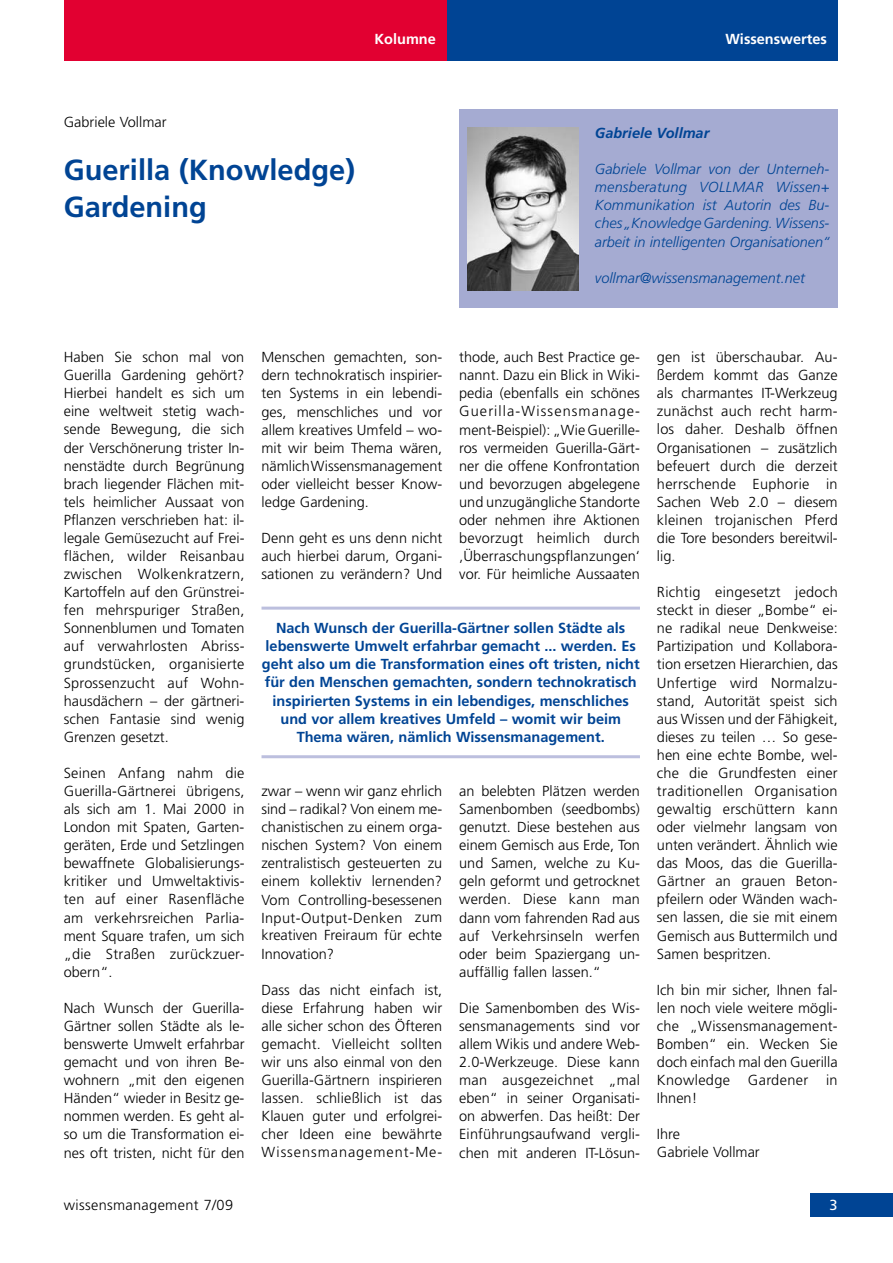
<style>
.page{position:relative;width:893px;height:1263px;background:#fff}
.page>*{position:absolute;margin:0;border:0;box-sizing:border-box;transform-origin:0 0}
.t1{font:700 29.1px/36.2px "Frutiger LT Std";color:#004494}
.t2{font:300 14.55px/18px "Frutiger LT Std";color:#000;text-align:justify}
.t3{font:700 14.55px/18px "Frutiger LT Std";color:#004494;text-align:center}
.t4{font:italic 300 14.55px/18px "Frutiger LT Std";color:#004494;text-align:justify}
.t5{font:300 14.55px "Frutiger LT Std";letter-spacing:.025em;color:#000}
.t6{font:700 14.55px "Frutiger LT Std";color:#fff}
.t7{font:italic 700 14.55px "Frutiger LT Std";color:#004494}
.t8{font:14.55px "Frutiger LT Std";color:#fff}
</style>
<div class="page">
<div style="left:446px;top:0;width:392px;height:61px;background:#004494"></div>
<div style="left:64px;top:0;width:382px;height:61px;background:#e20031"></div>
<div style="left:810px;top:1193px;width:83px;height:23px;background:#004494"></div>
<div style="left:459px;top:109px;width:379px;height:199px;background:#a5abd2"></div>
<img style="left:468px;top:127px;width:110px;height:163px">
<hr style="left:261px;top:607px;width:379px;height:3px;background:#bcbfde">
<hr style="left:261px;top:755px;width:379px;height:3px;background:#bcbfde">
<p class="t6" style="left:375px;top:31px;width:63px">Kolumne</p>
<p class="t6" style="left:725px;top:31px;width:103px">Wissenswertes</p>
<p class="t2" style="left:64px;top:113px;width:104px">Gabriele Vollmar</p>
<h1 class="t1" style="left:64px;top:152px;width:293px">Guerilla (Knowledge)<br>Gardening</h1>
<p class="t7" style="left:595px;top:124px;width:116px">Gabriele Vollmar</p>
<p class="t4" style="left:595px;top:160px;width:236px">Gabriele Vollmar von der Unterneh&shy;mensberatung VOLLMAR Wissen+ Kommunikation ist Autorin des Bu&shy;ches „Knowledge Gardening. Wissens&shy;arbeit in intelligenten Organisationen“</p>
<p class="t4" style="left:595px;top:269px;width:212px">vollmar@wissensmanagement.net</p>
<p class="t2" style="left:64px;top:348px;width:182px">Haben Sie schon mal von Guerilla Gardening gehört?<br>Hierbei handelt es sich um eine weltweit stetig wach&shy;sende Bewegung, die sich der Verschönerung trister In&shy;nenstädte durch Begrünung brach liegender Flächen mit&shy;tels heimlicher Aussaat von Pflanzen verschrieben hat: il&shy;legale Gemüsezucht auf Frei&shy;flächen, wilder Reisanbau zwischen Wolkenkratzern, Kartoffeln auf den Grünstrei&shy;fen mehrspuriger Straßen, Sonnenblumen und Tomaten auf verwahrlosten Abriss&shy;grundstücken, organisierte Sprossenzucht auf Wohn&shy;hausdächern – der gärtneri&shy;schen Fantasie sind wenig Grenzen gesetzt.</p>
<p class="t2" style="left:64px;top:764px;width:182px">Seinen Anfang nahm die Guerilla-Gärtnerei übrigens, als sich am 1. Mai 2000 in London mit Spaten, Garten&shy;geräten, Erde und Setzlingen bewaffnete Globalisierungs&shy;kritiker und Umweltaktivis&shy;ten auf einer Rasenfläche am verkehrsreichen Parlia&shy;ment Square trafen, um sich „die Straßen zurückzuer&shy;obern“.</p>
<p class="t2" style="left:64px;top:999px;width:182px">Nach Wunsch der Guerilla-Gärtner sollen Städte als le&shy;benswerte Umwelt erfahrbar gemacht und von ihren Be&shy;wohnern „mit den eigenen Händen“ wieder in Besitz ge&shy;nommen werden. Es geht al&shy;so um die Transformation ei&shy;nes oft tristen, nicht für den</p>
<p class="t2" style="left:262px;top:348px;width:182px">Menschen gemachten, son&shy;dern technokratisch inspirier&shy;ten Systems in ein lebendi&shy;ges, menschliches und vor allem kreatives Umfeld – wo&shy;mit wir beim Thema wären, nämlich Wissensmanagement oder vielleicht besser Know&shy;ledge Gardening.</p>
<p class="t2" style="left:262px;top:529px;width:182px">Denn geht es uns denn nicht auch hierbei darum, Organi&shy;sationen zu verändern? Und</p>
<p class="t2" style="left:459px;top:348px;width:182px">thode, auch Best Practice ge&shy;nannt. Dazu ein Blick in Wiki&shy;pedia (ebenfalls ein schönes Guerilla-Wissensmanage&shy;ment-Beispiel): „Wie Guerille&shy;ros vermeiden Guerilla-Gärt&shy;ner die offene Konfrontation und bevorzugen abgelegene und unzugängliche Standorte oder nehmen ihre Aktionen bevorzugt heimlich durch ‚Überraschungspflanzungen‘ vor. Für heimliche Aussaaten</p>
<p class="t3" style="left:262px;top:619px;width:379px">Nach Wunsch der Guerilla-Gärtner sollen Städte als lebenswerte Umwelt erfahrbar gemacht ... werden. Es geht also um die Transformation eines oft tristen, nicht für den Menschen gemachten, sondern technokratisch inspirierten Systems in ein lebendiges, menschliches und vor allem kreatives Umfeld – womit wir beim Thema wären, nämlich Wissensmanagement.</p>
<p class="t2" style="left:261px;top:782px;width:182px">zwar – wenn wir ganz ehrlich sind – radikal? Von einem me&shy;chanistischen zu einem orga&shy;nischen System? Von einem zentralistisch gesteuerten zu einem kollektiv lernenden?<br>Vom Controlling-besessenen Input-Output-Denken zum kreativen Freiraum für echte Innovation?</p>
<p class="t2" style="left:261px;top:981px;width:182px">Dass das nicht einfach ist, diese Erfahrung haben wir alle sicher schon des Öfteren gemacht. Vielleicht sollten wir uns also einmal von den Guerilla-Gärtnern inspirieren lassen. schließlich ist das Klauen guter und erfolgrei&shy;cher Ideen eine bewährte Wissensmanagement-Me-</p>
<p class="t2" style="left:459px;top:782px;width:182px">an belebten Plätzen werden Samenbomben (seedbombs) genutzt. Diese bestehen aus einem Gemisch aus Erde, Ton und Samen, welche zu Ku&shy;geln geformt und getrocknet werden. Diese kann man dann vom fahrenden Rad aus auf Verkehrsinseln werfen oder beim Spaziergang un&shy;auffällig fallen lassen.“</p>
<p class="t2" style="left:459px;top:999px;width:182px;text-align:left">Die Samenbomben des Wis&shy;sensmanagements sind vor allem Wikis und andere Web-<br>2.0-Werkzeuge. Diese kann man ausgezeichnet „mal eben“ in seiner Organisati-- on abwerfen. Das heißt: Der<br>Einführungsaufwand vergli&shy;chen mit anderen IT-Lösun-</p>
<p class="t2" style="left:657px;top:348px;width:182px;text-align:left">gen ist überschaubar. Au&shy;ßerdem kommt das Ganze als charmantes IT-Werkzeug zunächst auch recht harm-- los daher. Deshalb öffnen<br>Organisationen – zusätzlich befeuert durch die derzeit herrschende Euphorie in<br>Sachen Web 2.0 – diesem kleinen trojanischen Pferd die Tore besonders bereitwil&shy;lig.</p>
<p class="t2" style="left:657px;top:583px;width:182px">Richtig eingesetzt jedoch steckt in dieser „Bombe“ ei&shy;ne radikal neue Denkweise:<br>Partizipation und Kollabora&shy;tion ersetzen Hierarchien, das Unfertige wird Normalzu&shy;stand, Autorität speist sich aus Wissen und der Fähigkeit, dieses zu teilen … So gese&shy;hen eine echte Bombe, wel&shy;che die Grundfesten einer traditionellen Organisation gewaltig erschüttern kann oder vielmehr langsam von unten verändert. Ähnlich wie das Moos, das die Guerilla-Gärtner an grauen Beton&shy;pfeilern oder Wänden wach&shy;sen lassen, die sie mit einem Gemisch aus Buttermilch und Samen bespritzen.</p>
<p class="t2" style="left:657px;top:981px;width:182px">Ich bin mir sicher, Ihnen fal&shy;len noch viele weitere mögli&shy;che „Wissensmanagement-Bomben“ ein. Wecken Sie doch einfach mal den Guerilla Knowledge Gardener in Ihnen!</p>
<p class="t2" style="left:657px;top:1125px;width:104px">Ihre<br>Gabriele Vollmar</p>
<p class="t5" style="left:64px;top:1197px;width:171px">wissensmanagement 7/09</p>
<p class="t8" style="left:830px;top:1196px;width:10px">3</p>
</div>
